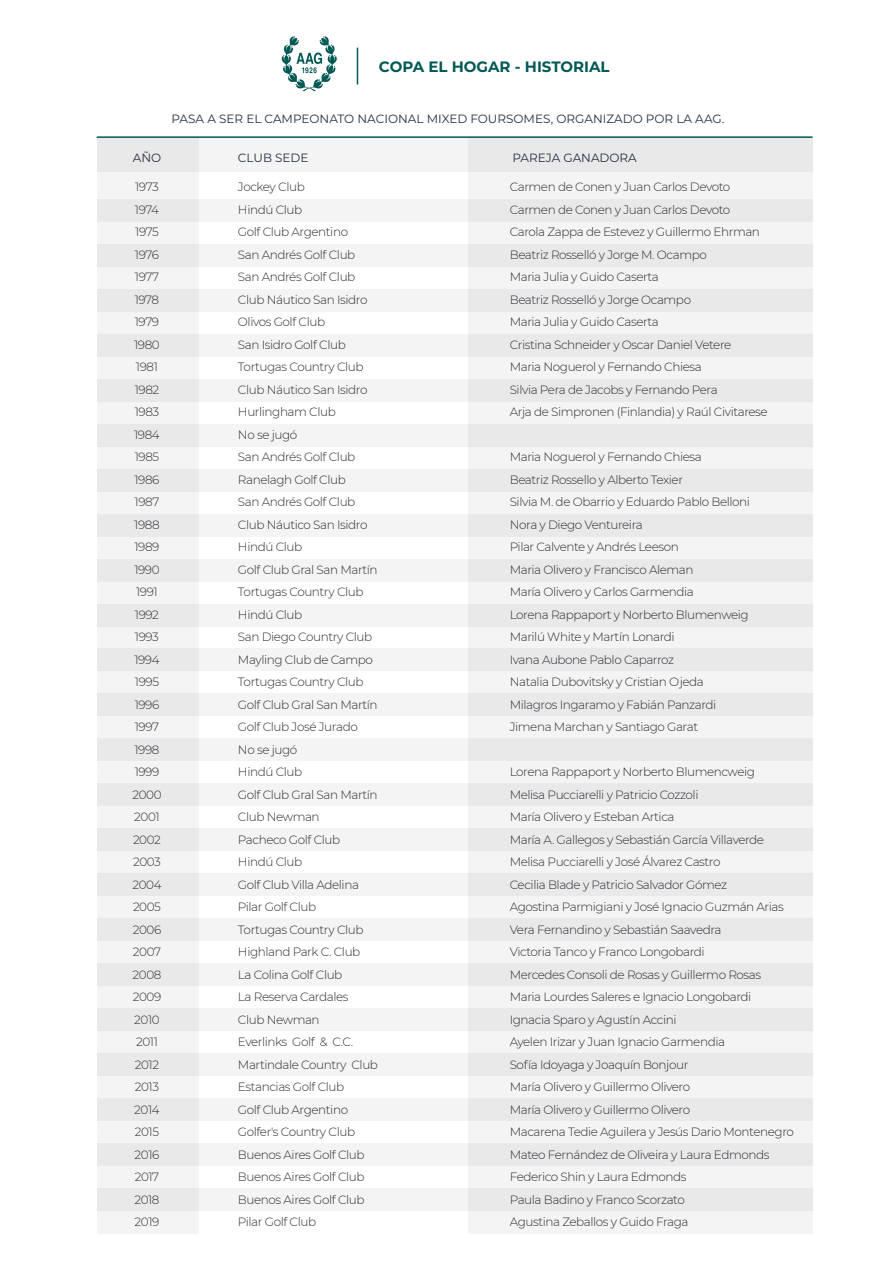
<style>
.page{position:relative;width:893px;height:1263px;background:#fff}
.page>*{position:absolute;margin:0;border:0;box-sizing:border-box;transform-origin:0 0}
.t1{font:700 15px "Montserrat";color:#005954}
.t2{font:300 12px/22.5px "Montserrat";letter-spacing:-.035em;color:#2d2b31}
.t3{font:12px "Montserrat";color:#243043}
</style>
<div class="page">
<div style="left:468px;top:137px;width:345px;height:1096px;background:#f4f4f4"></div>
<div style="left:97px;top:137px;width:102px;height:1096px;background:#f4f4f4"></div>
<div style="left:97px;top:199px;width:716px;height:22px;background:#eae9ea"></div>
<div style="left:97px;top:244px;width:716px;height:22px;background:#eae9ea"></div>
<div style="left:97px;top:289px;width:716px;height:22px;background:#eae9ea"></div>
<div style="left:97px;top:334px;width:716px;height:22px;background:#eae9ea"></div>
<div style="left:97px;top:379px;width:716px;height:22px;background:#eae9ea"></div>
<div style="left:97px;top:424px;width:716px;height:22px;background:#eae9ea"></div>
<div style="left:97px;top:469px;width:716px;height:22px;background:#eae9ea"></div>
<div style="left:97px;top:514px;width:716px;height:22px;background:#eae9ea"></div>
<div style="left:97px;top:559px;width:716px;height:22px;background:#eae9ea"></div>
<div style="left:97px;top:604px;width:716px;height:22px;background:#eae9ea"></div>
<div style="left:97px;top:649px;width:716px;height:22px;background:#eae9ea"></div>
<div style="left:97px;top:694px;width:716px;height:22px;background:#eae9ea"></div>
<div style="left:97px;top:739px;width:716px;height:22px;background:#eae9ea"></div>
<div style="left:97px;top:784px;width:716px;height:22px;background:#eae9ea"></div>
<div style="left:97px;top:829px;width:716px;height:22px;background:#eae9ea"></div>
<div style="left:97px;top:874px;width:716px;height:22px;background:#eae9ea"></div>
<div style="left:97px;top:919px;width:716px;height:22px;background:#eae9ea"></div>
<div style="left:97px;top:964px;width:716px;height:22px;background:#eae9ea"></div>
<div style="left:97px;top:1009px;width:716px;height:22px;background:#eae9ea"></div>
<div style="left:97px;top:1054px;width:716px;height:22px;background:#eae9ea"></div>
<div style="left:97px;top:1099px;width:716px;height:22px;background:#eae9ea"></div>
<div style="left:97px;top:1144px;width:716px;height:22px;background:#eae9ea"></div>
<div style="left:97px;top:1189px;width:716px;height:22px;background:#eae9ea"></div>
<div style="left:97px;top:137px;width:716px;height:35px;background:#eae9ea"></div>
<hr style="left:97px;top:136px;width:716px;height:2px;background:#005954">
<svg style="left:282px;top:36px;width:55px;height:55px"></svg>
<hr style="left:357px;top:48px;width:1px;height:36px;background:#005954">
<p class="t1" style="left:379px;top:56px;width:232px">COPA EL HOGAR - HISTORIAL</p>
<p class="t3" style="left:172px;top:111px;width:554px">PASA A SER EL CAMPEONATO NACIONAL MIXED FOURSOMES, ORGANIZADO POR LA AAG.</p>
<p class="t3" style="left:133px;top:149px;width:30px">AÑO</p>
<p class="t3" style="left:238px;top:149px;width:72px">CLUB SEDE</p>
<p class="t3" style="left:512px;top:149px;width:126px">PAREJA GANADORA</p>
<p class="t2" style="left:132px;top:175px;width:31px;text-align:center">1973<br>1974<br>1975<br>1976<br>1977<br>1978<br>1979<br>1980<br>1981<br>1982<br>1983<br>1984<br>1985<br>1986<br>1987<br>1988<br>1989<br>1990<br>1991<br>1992<br>1993<br>1994<br>1995<br>1996<br>1997<br>1998<br>1999<br>2000<br>2001<br>2002<br>2003<br>2004<br>2005<br>2006<br>2007<br>2008<br>2009<br>2010<br>2011<br>2012<br>2013<br>2014<br>2015<br>2016<br>2017<br>2018<br>2019</p>
<p class="t2" style="left:238px;top:175px;width:142px">Jockey Club<br>Hindú Club<br>Golf Club Argentino<br>San Andrés Golf Club<br>San Andrés Golf Club<br>Club Náutico San Isidro<br>Olivos Golf Club<br>San Isidro Golf Club<br>Tortugas Country Club<br>Club Náutico San Isidro<br>Hurlingham Club<br>No se jugó<br>San Andrés Golf Club<br>Ranelagh Golf Club<br>San Andrés Golf Club<br>Club Náutico San Isidro<br>Hindú Club<br>Golf Club Gral San Martín<br>Tortugas Country Club<br>Hindú Club<br>San Diego Country Club<br>Mayling Club de Campo<br>Tortugas Country Club<br>Golf Club Gral San Martín<br>Golf Club José Jurado<br>No se jugó<br>Hindú Club<br>Golf Club Gral San Martín<br>Club Newman<br>Pacheco Golf Club<br>Hindú Club<br>Golf Club Villa Adelina<br>Pilar Golf Club<br>Tortugas Country Club<br>Highland Park C. Club<br>La Colina Golf Club<br>La Reserva Cardales<br>Club Newman<br>Everlinks Golf &amp; C.C.<br>Martindale Country Club<br>Estancias Golf Club<br>Golf Club Argentino<br>Golfer's Country Club<br>Buenos Aires Golf Club<br>Buenos Aires Golf Club<br>Buenos Aires Golf Club<br>Pilar Golf Club</p>
<p class="t2" style="left:510px;top:175px;width:259px">Carmen de Conen y Juan Carlos Devoto Carmen de Conen y Juan Carlos Devoto Carola Zappa de Estevez y Guillermo Ehrman Beatriz Rosselló y Jorge M. Ocampo<br>Maria Julia y Guido Caserta<br>Beatriz Rosselló y Jorge Ocampo<br>Maria Julia y Guido Caserta<br>Cristina Schneider y Oscar Daniel Vetere<br>Maria Noguerol y Fernando Chiesa<br>Silvia Pera de Jacobs y Fernando Pera<br>Arja de Simpronen (Finlandia) y Raúl Civitarese</p>
<p class="t2" style="left:510px;top:445px;width:242px">Maria Noguerol y Fernando Chiesa<br>Beatriz Rossello y Alberto Texier<br>Silvia M. de Obarrio y Eduardo Pablo Belloni Nora y Diego Ventureira<br>Pilar Calvente y Andrés Leeson<br>Maria Olivero y Francisco Aleman<br>María Olivero y Carlos Garmendia<br>Lorena Rappaport y Norberto Blumenweig Marilú White y Martín Lonardi<br>Ivana Aubone Pablo Caparroz<br>Natalia Dubovitsky y Cristian Ojeda Milagros Ingaramo y Fabián Panzardi Jimena Marchan y Santiago Garat</p>
<p class="t2" style="left:510px;top:760px;width:286px">Lorena Rappaport y Norberto Blumencweig<br>Melisa Pucciarelli y Patricio Cozzoli<br>María Olivero y Esteban Artica<br>María A. Gallegos y Sebastián García Villaverde Melisa Pucciarelli y José Álvarez Castro<br>Cecilia Blade y Patricio Salvador Gómez<br>Agostina Parmigiani y José Ignacio Guzmán Arias Vera Fernandino y Sebastián Saavedra<br>Victoria Tanco y Franco Longobardi<br>Mercedes Consoli de Rosas y Guillermo Rosas Maria Lourdes Saleres e Ignacio Longobardi Ignacia Sparo y Agustín Accini<br>Ayelen Irizar y Juan Ignacio Garmendia<br>Sofía Idoyaga y Joaquín Bonjour<br>María Olivero y Guillermo Olivero<br>María Olivero y Guillermo Olivero<br>Macarena Tedie Aguilera y Jesús Dario Montenegro Mateo Fernández de Oliveira y Laura Edmonds Federico Shin y Laura Edmonds<br>Paula Badino y Franco Scorzato<br>Agustina Zeballos y Guido Fraga</p>
</div>
